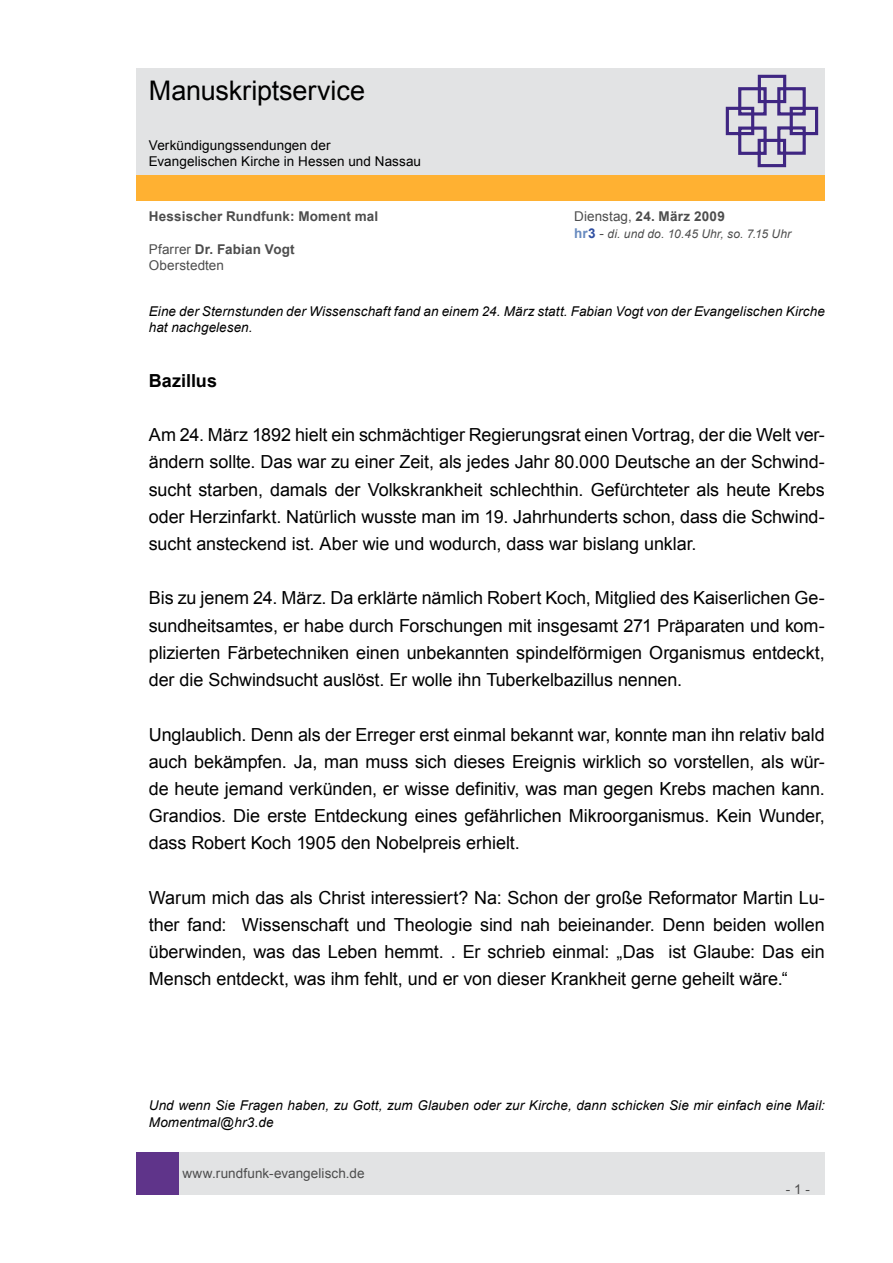
<style>
.page{position:relative;width:893px;height:1263px;background:#fff}
.page>*{position:absolute;margin:0;border:0;box-sizing:border-box;transform-origin:0 0}
.t1{font:27px "Arial";letter-spacing:-.005em;color:#000}
.t2{font:18px/27.2px "Arial";letter-spacing:-.005em;color:#000;text-align:justify}
.t3{font:700 18px "Arial";letter-spacing:-.005em;color:#000}
.t4{font:italic 13.5px/16.2px "Arial";letter-spacing:.005em;color:#000}
.t5{font:13.5px/16.2px "Arial";letter-spacing:.005em;color:#4d4d4d}
.t6{font:13.5px/16.2px "Arial";letter-spacing:.005em;color:#000}
.t7{font:700 13.5px "Arial";letter-spacing:.015em;color:#4d4d4d}
.t8{font:italic 12px "Arial";letter-spacing:.01em;color:#4d4d4d}
.s1{font-weight:400}
.s2{font-weight:700;font-style:normal;font-size:13.5px;color:#688bc0}
.s3{font-weight:700;font-style:normal;font-size:13.5px;color:#2f4fa1}
.s4{font-style:normal;font-size:13.5px}
.s5{font-weight:700}
</style>
<div class="page">
<div style="left:179px;top:1152px;width:646px;height:43px;background:#e2e3e4"></div>
<div style="left:136px;top:1152px;width:43px;height:43px;background:#5f348a"></div>
<div style="left:136px;top:175px;width:689px;height:26px;background:#ffb132"></div>
<div style="left:136px;top:68px;width:689px;height:106px;background:#e2e3e4"></div>
<svg style="left:725px;top:74px;width:94px;height:94px"></svg>
<h1 class="t1" style="left:149px;top:73px;width:218px">Manuskriptservice</h1>
<p class="t6" style="left:149px;top:137px;width:274px">Verkündigungssendungen der<br>Evangelischen Kirche in Hessen und Nassau</p>
<p class="t7" style="left:149px;top:208px;width:231px">Hessischer Rundfunk: Moment mal</p>
<p class="t7" style="left:574px;top:208px;width:152px"><span class="s1">Dienstag,</span> 24. März 2009</p>
<p class="t8" style="left:574px;top:226px;width:219px"><span class="s2">hr</span><span class="s3">3</span> <span class="s4">-</span> di. und do. 10.45 Uhr, so. 7.15 Uhr</p>
<p class="t5" style="left:149px;top:241px;width:147px">Pfarrer <span class="s5">Dr. Fabian Vogt<br></span>Oberstedten</p>
<p class="t4" style="left:149px;top:303px;width:678px">Eine der Sternstunden der Wissenschaft fand an einem 24. März statt. Fabian Vogt von der Evangelischen Kirche hat nachgelesen.</p>
<p class="t3" style="left:149px;top:368px;width:70px">Bazillus</p>
<p class="t2" style="left:149px;top:421px;width:678px">Am 24. März 1892 hielt ein schmächtiger Regierungsrat einen Vortrag, der die Welt ver&shy;ändern sollte. Das war zu einer Zeit, als jedes Jahr 80.000 Deutsche an der Schwind&shy;sucht starben, damals der Volkskrankheit schlechthin. Gefürchteter als heute Krebs oder Herzinfarkt. Natürlich wusste man im 19. Jahrhunderts schon, dass die Schwind&shy;sucht ansteckend ist. Aber wie und wodurch, dass war bislang unklar.</p>
<p class="t2" style="left:149px;top:585px;width:678px">Bis zu jenem 24. März. Da erklärte nämlich Robert Koch, Mitglied des Kaiserlichen Ge&shy;sundheitsamtes, er habe durch Forschungen mit insgesamt 271 Präparaten und kom&shy;plizierten Färbetechniken einen unbekannten spindelförmigen Organismus entdeckt, der die Schwindsucht auslöst. Er wolle ihn Tuberkelbazillus nennen.</p>
<p class="t2" style="left:149px;top:721px;width:678px">Unglaublich. Denn als der Erreger erst einmal bekannt war, konnte man ihn relativ bald auch bekämpfen. Ja, man muss sich dieses Ereignis wirklich so vorstellen, als wür&shy;de heute jemand verkünden, er wisse definitiv, was man gegen Krebs machen kann.<br>Grandios. Die erste Entdeckung eines gefährlichen Mikroorganismus. Kein Wunder, dass Robert Koch 1905 den Nobelpreis erhielt.</p>
<p class="t2" style="left:149px;top:884px;width:678px">Warum mich das als Christ interessiert? Na: Schon der große Reformator Martin Lu&shy;ther fand: Wissenschaft und Theologie sind nah beieinander. Denn beiden wollen überwinden, was das Leben hemmt. . Er schrieb einmal: „Das ist Glaube: Das ein Mensch entdeckt, was ihm fehlt, und er von dieser Krankheit gerne geheilt wäre.“</p>
<p class="t4" style="left:149px;top:1098px;width:677px">Und wenn Sie Fragen haben, zu Gott, zum Glauben oder zur Kirche, dann schicken Sie mir einfach eine Mail:<br>Momentmal@hr3.de</p>
<p class="t5" style="left:182px;top:1165px;width:184px">www.rundfunk-evangelisch.de</p>
<p class="t5" style="left:786px;top:1181px;width:26px">- 1 -</p>
</div>
